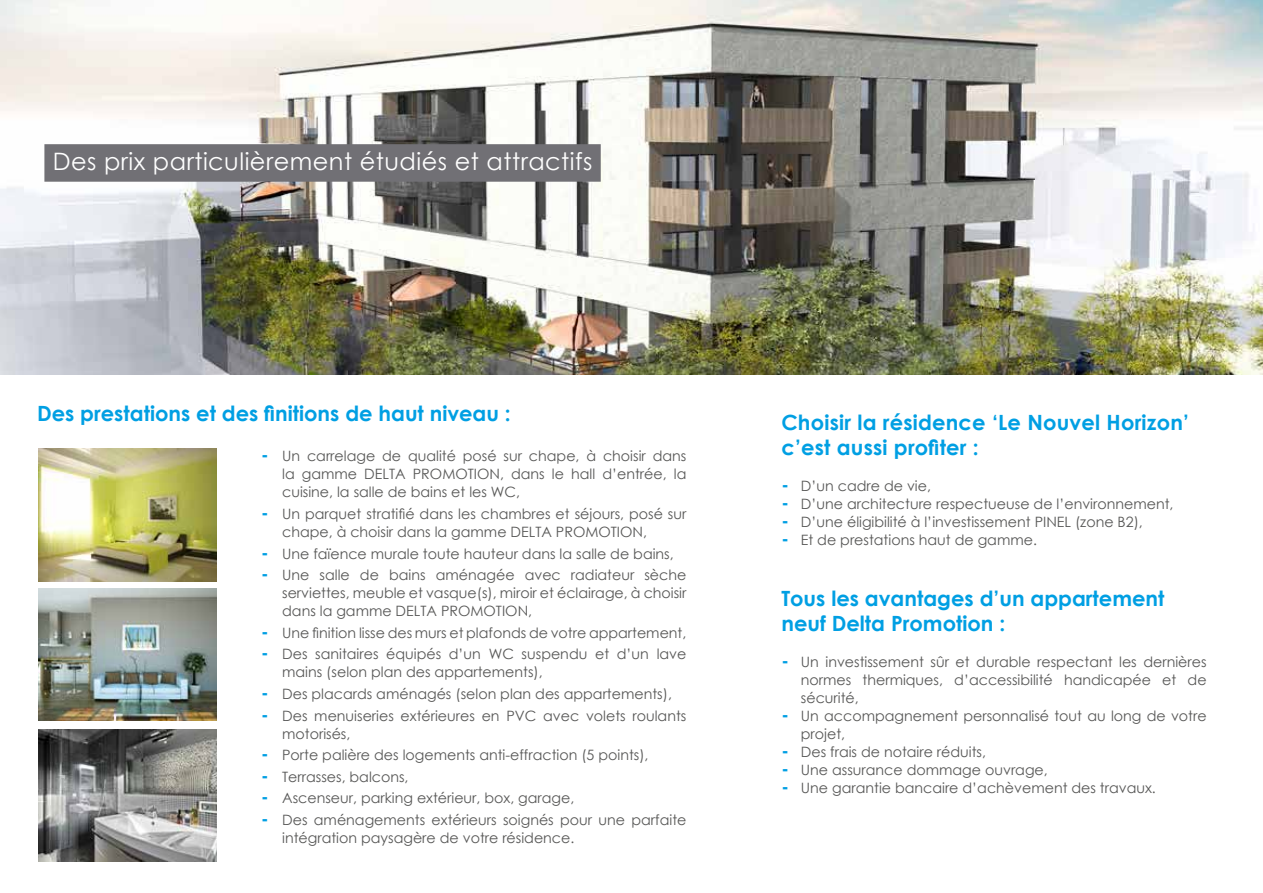
<style>
.page{position:relative;width:1263px;height:893px;background:#fff}
.page>*{position:absolute;margin:0;border:0;box-sizing:border-box;transform-origin:0 0}
.t1{font:24px "Century Gothic";letter-spacing:.02em;color:#fff}
.t2{font:700 21px/25.2px "Century Gothic";color:#009fe3}
.t3{font:14.25px/18px "Century Gothic";color:#575756}
.s1{font-weight:700;font-size:18px;color:#009fe3}
</style>
<div class="page">
<img style="left:0;top:0;width:1263px;height:374px">
<img style="left:38px;top:588px;width:179px;height:133px">
<img style="left:38px;top:449px;width:179px;height:132px">
<img style="left:38px;top:729px;width:179px;height:133px">
<div style="left:44px;top:144px;width:557px;height:38px;background:#717075"></div>
<hr style="left:0;top:36px;width:1px;height:87px;background:#009fe3">
<h1 class="t1" style="left:53px;top:144px;width:541px">Des prix particulièrement étudiés et attractifs</h1>
<h2 class="t2" style="left:37px;top:400px;width:475px">Des prestations et des finitions de haut niveau :</h2>
<p class="t3" style="left:282px;top:447px;width:406px;text-align:justify;text-indent:-21px"><span class="s1">-</span> Un carrelage de qualité posé sur chape, à choisir dans la gamme DELTA PROMOTION, dans le hall d’entrée, la cuisine, la salle de bains et les WC,</p>
<p class="t3" style="left:282px;top:505px;width:406px;text-indent:-21px"><span class="s1">-</span> Un parquet stratifié dans les chambres et séjours, posé sur chape, à choisir dans la gamme DELTA PROMOTION,</p>
<p class="t3" style="left:261px;top:544px;width:414px"><span class="s1">-</span> Une faïence murale toute hauteur dans la salle de bains,</p>
<p class="t3" style="left:282px;top:566px;width:406px;text-align:justify;text-indent:-21px"><span class="s1">-</span> Une salle de bains aménagée avec radiateur sèche serviettes, meuble et vasque(s), miroir et éclairage, à choisir dans la gamme DELTA PROMOTION,</p>
<p class="t3" style="left:261px;top:623px;width:427px"><span class="s1">-</span> Une finition lisse des murs et plafonds de votre appartement,</p>
<p class="t3" style="left:282px;top:645px;width:406px;text-indent:-21px"><span class="s1">-</span> Des sanitaires équipés d’un WC suspendu et d’un lave mains (selon plan des appartements),</p>
<p class="t3" style="left:261px;top:685px;width:412px"><span class="s1">-</span> Des placards aménagés (selon plan des appartements),</p>
<p class="t3" style="left:282px;top:706px;width:406px;text-indent:-21px"><span class="s1">-</span> Des menuiseries extérieures en PVC avec volets roulants motorisés,</p>
<p class="t3" style="left:261px;top:746px;width:389px"><span class="s1">-</span> Porte palière des logements anti-effraction (5 points),</p>
<p class="t3" style="left:261px;top:767px;width:149px"><span class="s1">-</span> Terrasses, balcons,</p>
<p class="t3" style="left:261px;top:789px;width:315px"><span class="s1">-</span> Ascenseur, parking extérieur, box, garage,</p>
<p class="t3" style="left:282px;top:811px;width:406px;text-indent:-21px"><span class="s1">-</span> Des aménagements extérieurs soignés pour une parfaite intégration paysagère de votre résidence.</p>
<h2 class="t2" style="left:781px;top:408px;width:409px">Choisir la résidence ‘Le Nouvel Horizon’ c’est aussi profiter :</h2>
<p class="t3" style="left:781px;top:476px;width:151px"><span class="s1">-</span> D’un cadre de vie,</p>
<p class="t3" style="left:781px;top:494px;width:394px"><span class="s1">-</span> D’une architecture respectueuse de l’environnement,</p>
<p class="t3" style="left:781px;top:512px;width:363px"><span class="s1">-</span> D’une éligibilité à l’investissement PINEL (zone B2),</p>
<p class="t3" style="left:781px;top:530px;width:257px"><span class="s1">-</span> Et de prestations haut de gamme.</p>
<h2 class="t2" style="left:781px;top:585px;width:385px">Tous les avantages d’un appartement neuf Delta Promotion :</h2>
<p class="t3" style="left:801px;top:653px;width:407px;text-align:justify;text-indent:-20px"><span class="s1">-</span> Un investissement sûr et durable respectant les dernières normes thermiques, d’accessibilité handicapée et de sécurité,</p>
<p class="t3" style="left:801px;top:707px;width:407px;text-indent:-20px"><span class="s1">-</span> Un accompagnement personnalisé tout au long de votre projet,</p>
<p class="t3" style="left:781px;top:743px;width:206px"><span class="s1">-</span> Des frais de notaire réduits,</p>
<p class="t3" style="left:781px;top:761px;width:268px"><span class="s1">-</span> Une assurance dommage ouvrage,</p>
<p class="t3" style="left:781px;top:779px;width:376px"><span class="s1">-</span> Une garantie bancaire d’achèvement des travaux.</p>
</div>
